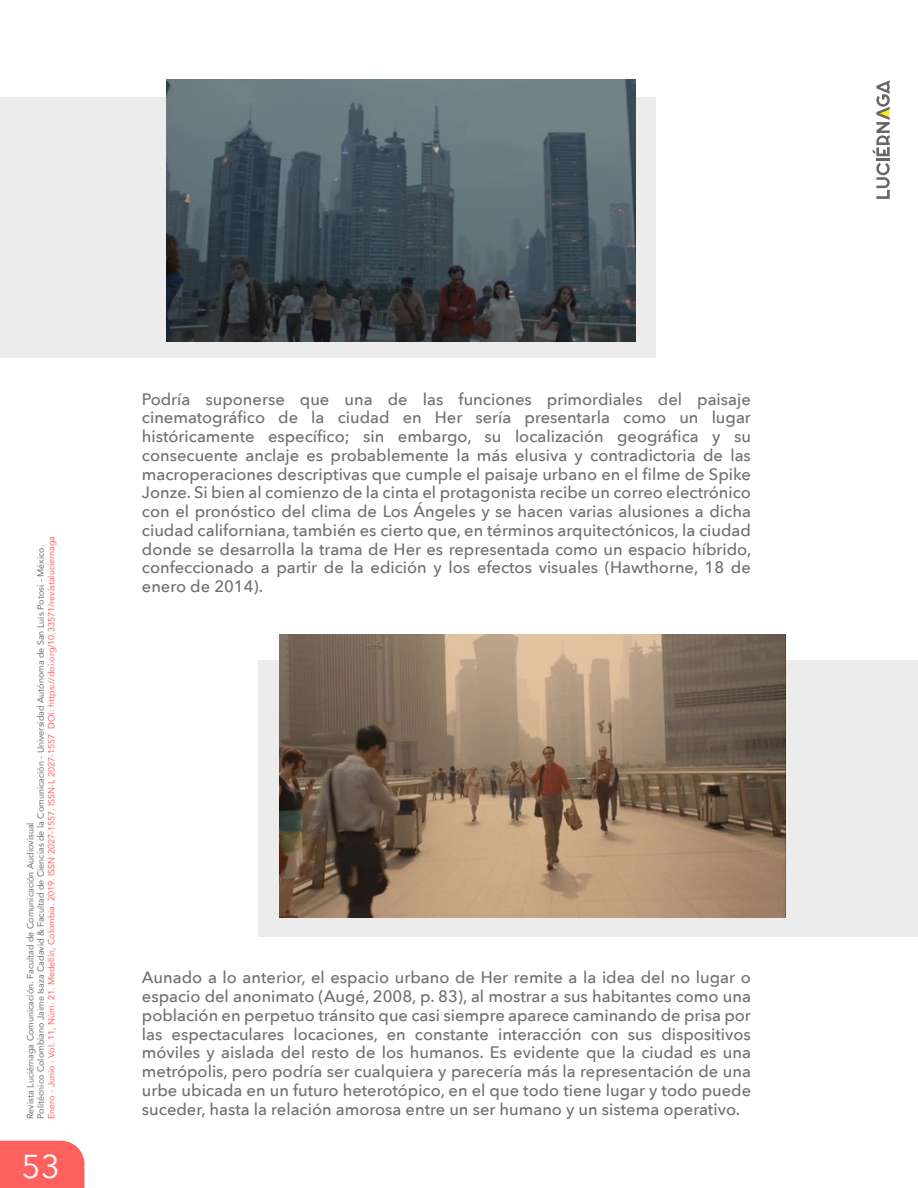
<style>
.page{position:relative;width:918px;height:1188px;background:#fff}
.page>*{position:absolute;margin:0;border:0;box-sizing:border-box;transform-origin:0 0}
.t1{font:33px "Avenir Next";color:#fff}
.t2{font:500 16.5px/18.8px "Avenir Next";color:#6f6f6e;text-align:justify}
.t3{font:9px/10.5px "Avenir";color:#6f6f6e}
.t4{font:9px "Avenir";color:#ff625e}
</style>
<div class="page">
<div style="left:0;top:1141px;width:84px;height:47px;background:#ff625e"></div>
<svg style="left:876px;top:163px;width:14px;height:36px"></svg>
<hr style="left:876px;top:158px;width:14px;height:3px;background:#666">
<svg style="left:873px;top:80px;width:17px;height:76px"></svg>
<div style="left:0;top:97px;width:656px;height:261px;background:#ececec"></div>
<img style="left:166px;top:80px;width:470px;height:261px">
<div style="left:258px;top:661px;width:660px;height:276px;background:#ececec"></div>
<img style="left:279px;top:634px;width:506px;height:283px">
<p class="t3" style="left:25px;top:1119px;width:576px;rotate:-90deg">Revista Luciérnaga Comunicación. Facultad de Comunicación Audiovisual<br>Politécnico Colombiano Jaime Isaza Cadavid &amp; Facultad de Ciencias de la Comunicación - Universidad Autónoma de San Luis Potosí - México.</p>
<p class="t4" style="left:44px;top:1119px;width:585px;rotate:-90deg">Enero - Junio - Vol. 11, Núm. 21. Medellín, Colombia. 2019. ISSN 2027-1557. ISSN-L 2027-1557 DOI: https://doi.org/10.33571/revistaluciernaga</p>
<h1 class="t1" style="left:22px;top:1138px;width:40px">53</h1>
<p class="t2" style="left:142px;top:389px;width:611px">Podría suponerse que una de las funciones primordiales del paisaje cinematográfico de la ciudad en Her sería presentarla como un lugar históricamente específico; sin embargo, su localización geográfica y su consecuente anclaje es probablemente la más elusiva y contradictoria de las macroperaciones descriptivas que cumple el paisaje urbano en el filme de Spike Jonze. Si bien al comienzo de la cinta el protagonista recibe un correo electrónico con el pronóstico del clima de Los Ángeles y se hacen varias alusiones a dicha ciudad californiana, también es cierto que, en términos arquitectónicos, la ciudad donde se desarrolla la trama de Her es representada como un espacio híbrido, confeccionado a partir de la edición y los efectos visuales (Hawthorne, 18 de enero de 2014).</p>
<p class="t2" style="left:142px;top:968px;width:611px">Aunado a lo anterior, el espacio urbano de Her remite a la idea del no lugar o espacio del anonimato (Augé, 2008, p. 83), al mostrar a sus habitantes como una población en perpetuo tránsito que casi siempre aparece caminando de prisa por las espectaculares locaciones, en constante interacción con sus dispositivos móviles y aislada del resto de los humanos. Es evidente que la ciudad es una metrópolis, pero podría ser cualquiera y parecería más la representación de una urbe ubicada en un futuro heterotópico, en el que todo tiene lugar y todo puede suceder, hasta la relación amorosa entre un ser humano y un sistema operativo.</p>
</div>
